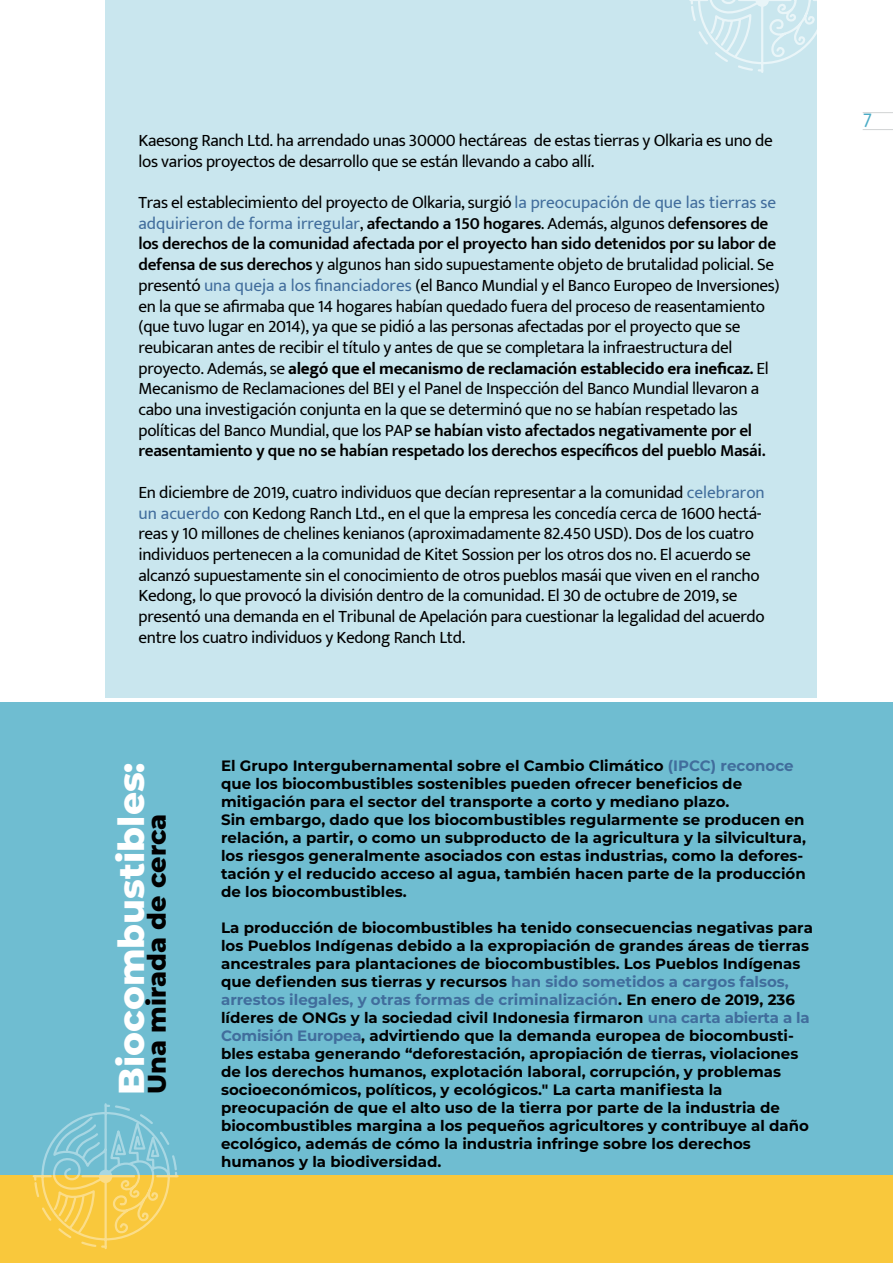
<style>
.page{position:relative;width:893px;height:1263px;background:#fff}
.page>*{position:absolute;margin:0;border:0;box-sizing:border-box;transform-origin:0 0}
.t1{font:800 36px "Montserrat";color:#fff}
.t2{font:800 25.5px "Montserrat";color:#000}
.t3{font:21px "Mukta";color:#4bacc6;scale:.9 1}
.t4{font:17.25px/20.7px "Mukta";letter-spacing:-.02em;color:#000}
.t5{font:700 15px/18px "Montserrat";color:#000}
.s1{color:#416d9c}
.s2{font-weight:600}
.s3{font-weight:700}
</style>
<div class="page">
<hr style="left:863px;top:112px;width:30px;height:1px;background:#d1d3d4">
<hr style="left:863px;top:129px;width:30px;height:1px;background:#d1d3d4">
<div style="left:105px;top:0;width:711px;height:697px;background:#c9e6ee"></div>
<div style="left:0;top:702px;width:893px;height:483px;background:#6fbdd1"></div>
<div style="left:0;top:1176px;width:893px;height:87px;background:#f9c83c"></div>
<svg style="left:31px;top:1103px;width:147px;height:147px"></svg>
<svg style="left:100px;top:1171px;width:11px;height:11px"></svg>
<div style="left:99px;top:1169px;width:13px;height:14px;border:2px solid #fff;border-radius:50%"></div>
<hr style="left:157px;top:1175px;width:21px;height:2px;background:#fff">
<svg style="left:689px;top:0;width:128px;height:75px"></svg>
<p class="t4" style="left:138px;top:130px;width:636px">Kaesong Ranch Ltd. ha arrendado unas 30000 hectáreas de estas tierras y Olkaria es uno de los varios proyectos de desarrollo que se están llevando a cabo allí.</p>
<p class="t4" style="left:138px;top:192px;width:643px">Tras el establecimiento del proyecto de Olkaria, surgió <span class="s1">la preocupación de que las tierras se adquirieron de forma irregular</span>, <span class="s2">afectando a 150 hogares</span>. Además, algunos d<span class="s2">efensores de los derechos de la comunidad afectada por el proyecto han sido detenidos por su labor de defensa de sus derechos</span> y algunos han sido supuestamente objeto de brutalidad policial. Se presentó <span class="s1">una queja a los financiadores</span> (el Banco Mundial y el Banco Europeo de Inversiones) en la que se afirmaba que 14 hogares habían quedado fuera del proceso de reasentamiento (que tuvo lugar en 2014), ya que se pidió a las personas afectadas por el proyecto que se reubicaran antes de recibir el título y antes de que se completara la infraestructura del proyecto. Además, se <span class="s3">alegó que el mecanismo de reclamación establecido era ineficaz.</span> El Mecanismo de Reclamaciones del BEI y el Panel de Inspección del Banco Mundial llevaron a cabo una investigación conjunta en la que se determinó que no se habían respetado las políticas del Banco Mundial, que los PAP <span class="s2">se habían visto afectados negativamente por el reasentamiento y que no se habían respetado los derechos específicos del pueblo Masái.</span></p>
<p class="t4" style="left:138px;top:482px;width:628px">En diciembre de 2019, cuatro individuos que decían representar a la comunidad <span class="s1">celebraron un acuerdo</span> con Kedong Ranch Ltd., en el que la empresa les concedía cerca de 1600 hectá&shy;reas y 10 millones de chelines kenianos (aproximadamente 82.450 USD). Dos de los cuatro individuos pertenecen a la comunidad de Kitet Sossion per los otros dos no. El acuerdo se alcanzó supuestamente sin el conocimiento de otros pueblos masái que viven en el rancho Kedong, lo que provocó la división dentro de la comunidad. El 30 de octubre de 2019, se presentó una demanda en el Tribunal de Apelación para cuestionar la legalidad del acuerdo entre los cuatro individuos y Kedong Ranch Ltd.</p>
<h1 class="t1" style="left:105px;top:1095px;width:334px;rotate:-90deg">Biocombustibles:</h1>
<h2 class="t2" style="left:138px;top:1094px;width:282px;rotate:-90deg">Una mirada de cerca</h2>
<p class="t5" style="left:221px;top:756px;width:586px">El Grupo Intergubernamental sobre el Cambio Climático <span class="s1">(IPCC) reconoce </span>que los biocombustibles sostenibles pueden ofrecer beneficios de mitigación para el sector del transporte a corto y mediano plazo.<br>Sin embargo, dado que los biocombustibles regularmente se producen en relación, a partir, o como un subproducto de la agricultura y la silvicultura, los riesgos generalmente asociados con estas industrias, como la defores&shy;tación y el reducido acceso al agua, también hacen parte de la producción de los biocombustibles.</p>
<p class="t5" style="left:221px;top:918px;width:593px">La producción de biocombustibles ha tenido consecuencias negativas para los Pueblos Indígenas debido a la expropiación de grandes áreas de tierras ancestrales para plantaciones de biocombustibles. Los Pueblos Indígenas que defienden sus tierras y recursos <span class="s1">han sido sometidos a cargos falsos, arrestos ilegales, y otras formas de criminalización</span>. En enero de 2019, 236 líderes de ONGs y la sociedad civil Indonesia firmaron <span class="s1">una carta abierta a la Comisión Europea</span>, advirtiendo que la demanda europea de biocombusti&shy;bles estaba generando “deforestación, apropiación de tierras, violaciones de los derechos humanos, explotación laboral, corrupción, y problemas socioeconómicos, políticos, y ecológicos." La carta manifiesta la preocupación de que el alto uso de la tierra por parte de la industria de biocombustibles margina a los pequeños agricultores y contribuye al daño ecológico, además de cómo la industria infringe sobre los derechos humanos y la biodiversidad.</p>
<p class="t3" style="left:863px;top:108px;width:12px">7</p>
</div>
